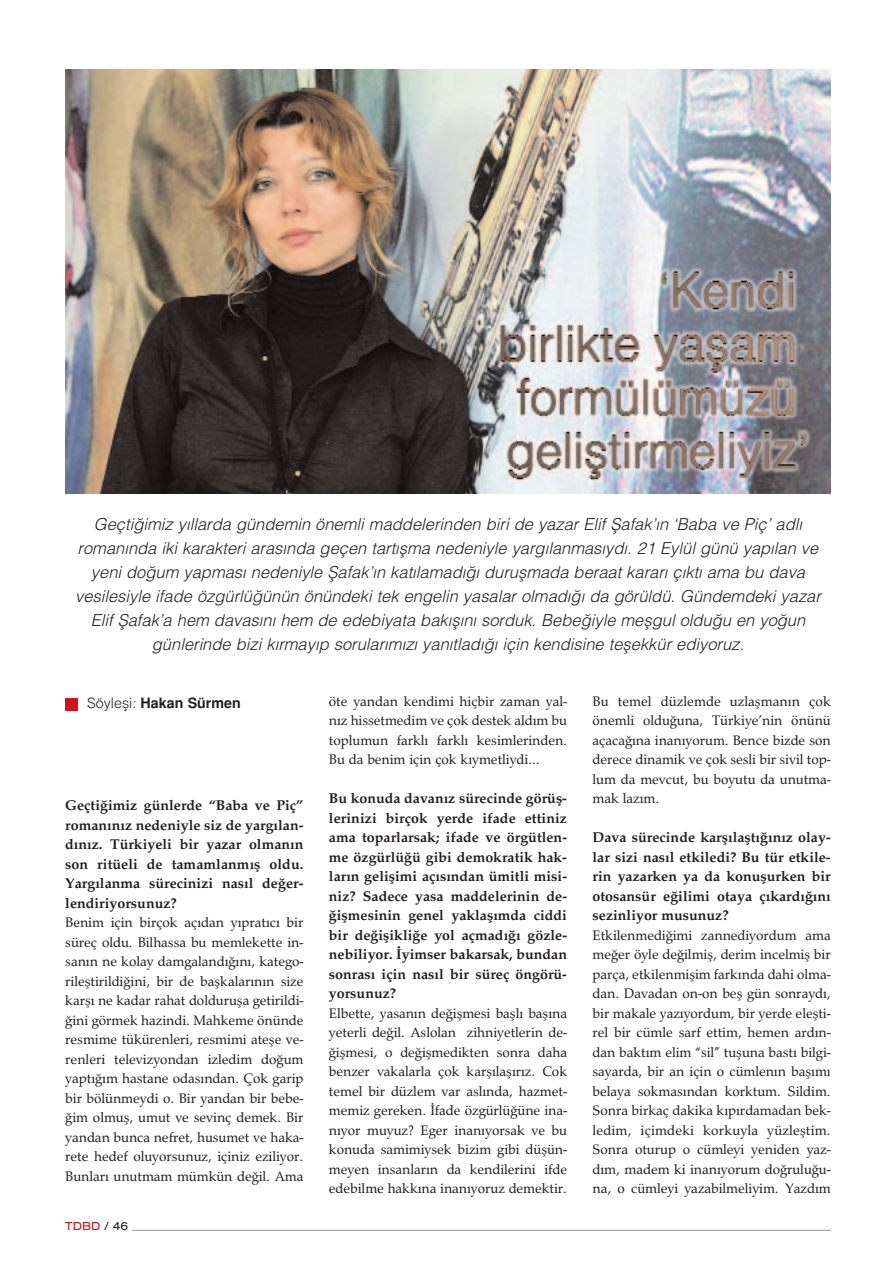
<style>
.page{position:relative;width:893px;height:1263px;background:#fff}
.page>*{position:absolute;margin:0;border:0;box-sizing:border-box;transform-origin:0 0}
.t1{font:16.5px/24px "Helvetica Light Turk I";color:#231f20;text-align:center}
.t2{font:14.25px/19.5px "Palladio T";color:#231f20;text-align:justify}
.t3{font:14.25px/19.5px "Palladio T Bold";color:#231f20;text-align:justify}
.t4{font:700 14.25px "Helvetica";color:#231f20}
.t5{font:12px "Sans Extended";color:#cd151d}
.s1{font-family:"Helvetica Light Turk";font-weight:400}
.s2{color:#231f20}
</style>
<div class="page">
<img style="left:65px;top:69px;width:766px;height:425px">
<hr style="left:132px;top:1230px;width:699px;height:1px;background:#939598">
<div style="left:65px;top:698px;width:13px;height:12px;background:#cd151d"></div>
<p class="t1" style="left:75px;top:512px;width:747px">Geçti¤imiz y›llarda gündemin önemli maddelerinden biri de yazar Elif fiafak’›n ‘Baba ve Piç’ adl› roman›nda iki karakteri aras›nda geçen tart›flma nedeniyle yarg›lanmas›yd›. 21 Eylül günü yap›lan ve yeni do¤um yapmas› nedeniyle fiafak’›n kat›lamad›¤› duruflmada beraat karar› ç›kt› ama bu dava vesilesiyle ifade özgürlü¤ünün önündeki tek engelin yasalar olmad›¤› da görüldü. Gündemdeki yazar Elif fiafak’a hem davas›n› hem de edebiyata bak›fl›n› sorduk. Bebe¤iyle meflgul oldu¤u en yo¤un günlerinde bizi k›rmay›p sorular›m›z› yan›tlad›¤› için kendisine teflekkür ediyoruz.</p>
<p class="t4" style="left:87px;top:694px;width:155px"><span class="s1">Söylefli:</span> Hakan Sürmen</p>
<p class="t3" style="left:65px;top:795px;width:240px">Geçti¤imiz günlerde “Baba ve Piç” roman›n›z nedeniyle siz de yarg›lan&shy;d›n›z. Türkiyeli bir yazar olman›n son ritüeli de tamamlanm›fl oldu.<br>Yarg›lanma sürecinizi nas›l de¤er&shy;lendiriyorsunuz?</p>
<p class="t2" style="left:65px;top:912px;width:240px">Benim için birçok aç›dan y›prat›c› bir süreç oldu. Bilhassa bu memlekette in&shy;san›n ne kolay damgaland›¤›n›, katego&shy;rilefltirildi¤ini, bir de baflkalar›n›n size karfl› ne kadar rahat doldurufla getirildi-¤ini görmek hazindi. Mahkeme önünde resmime tükürenleri, resmimi atefle ve&shy;renleri televizyondan izledim do¤um yapt›¤›m hastane odas›ndan. Çok garip bir bölünmeydi o. Bir yandan bir bebe-¤im olmufl, umut ve sevinç demek. Bir yandan bunca nefret, husumet ve haka&shy;rete hedef oluyorsunuz, içiniz eziliyor.<br>Bunlar› unutmam mümkün de¤il. Ama</p>
<p class="t5" style="left:65px;top:1219px;width:64px">TDBD <span class="s2">/ 46</span></p>
<p class="t2" style="left:329px;top:691px;width:240px">öte yandan kendimi hiçbir zaman yal&shy;n›z hissetmedim ve çok destek ald›m bu toplumun farkl› farkl› kesimlerinden.<br>Bu da benim için çok k›ymetliydi...</p>
<p class="t3" style="left:329px;top:789px;width:240px">Bu konuda davan›z sürecinde görüfl&shy;lerinizi birçok yerde ifade ettiniz ama toparlarsak; ifade ve örgütlen&shy;me özgürlü¤ü gibi demokratik hak&shy;lar›n geliflimi aç›s›ndan ümitli misi&shy;niz? Sadece yasa maddelerinin de-¤iflmesinin genel yaklafl›mda ciddi bir de¤iflikli¤e yol açmad›¤› gözle&shy;nebiliyor. ‹yimser bakarsak, bundan sonras› için nas›l bir süreç öngörü&shy;yorsunuz?</p>
<p class="t2" style="left:329px;top:1003px;width:240px">Elbette, yasan›n de¤iflmesi bafll› bafl›na yeterli de¤il. Aslolan zihniyetlerin de-¤iflmesi, o de¤iflmedikten sonra daha benzer vakalarla çok karfl›lafl›r›z. Cok temel bir düzlem var asl›nda, hazmet&shy;memiz gereken. ‹fade özgürlü¤üne ina&shy;n›yor muyuz? Eger inan›yorsak ve bu konuda samimiysek bizim gibi düflün&shy;meyen insanlar›n da kendilerini ifde edebilme hakk›na inan›yoruz demektir.</p>
<p class="t2" style="left:593px;top:691px;width:240px">Bu temel düzlemde uzlaflman›n çok önemli oldu¤una, Türkiye’nin önünü açaca¤›na inan›yorum. Bence bizde son derece dinamik ve çok sesli bir sivil top&shy;lum da mevcut, bu boyutu da unutma&shy;mak laz›m.</p>
<p class="t3" style="left:593px;top:828px;width:240px">Dava sürecinde karfl›laflt›¤›n›z olay&shy;lar sizi nas›l etkiledi? Bu tür etkile&shy;rin yazarken ya da konuflurken bir otosansür e¤ilimi otaya ç›kard›¤›n› sezinliyor musunuz?</p>
<p class="t2" style="left:593px;top:925px;width:240px">Etkilenmedi¤imi zannediyordum ama me¤er öyle de¤ilmifl, derim incelmifl bir parça, etkilenmiflim fark›nda dahi olma&shy;dan. Davadan on-on befl gün sonrayd›, bir makale yaz›yordum, bir yerde eleflti&shy;rel bir cümle sarf ettim, hemen ard›n&shy;dan bakt›m elim “sil” tufluna bast› bilgi&shy;sayarda, bir an için o cümlen›n bafl›m› belaya sokmas›ndan korktum. Sildim.<br>Sonra birkaç dakika k›p›rdamadan bek&shy;ledim, içimdeki korkuyla yüzlefltim.<br>Sonra oturup o cümleyi yeniden yaz&shy;d›m, madem ki inan›yorum do¤rulu¤u&shy;na, o cümleyi yazabilmeliyim. Yazd›m</p>
</div>
